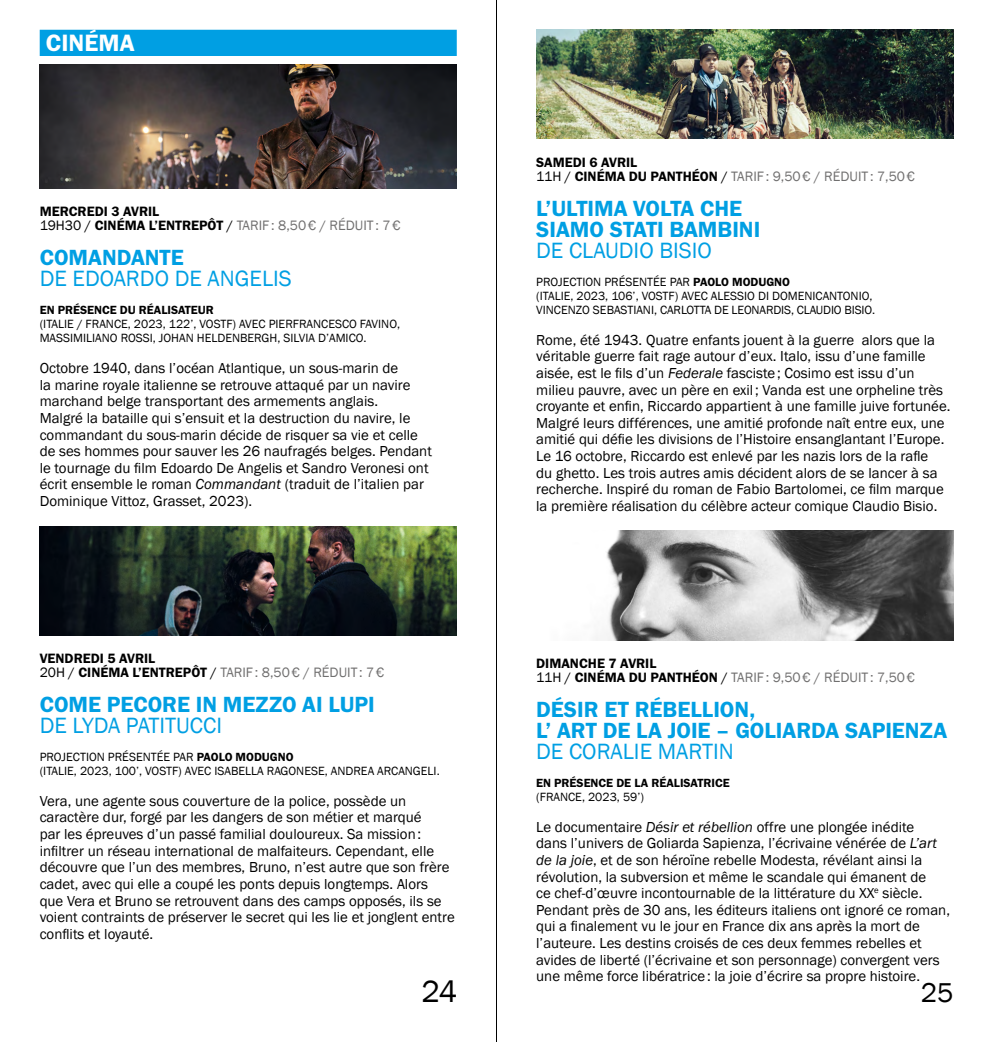
<style>
.page{position:relative;width:993px;height:1042px;background:#fff}
.page>*{position:absolute;margin:0;border:0;box-sizing:border-box;transform-origin:0 0}
.t1{font:31.5px "Franklin Gothic";color:#000}
.t2{font:28px "Franklin Gothic";color:#000}
.t3{font:24.5px "Franklin Gothic URW Dem";color:#fff}
.t4{font:22.75px/21px "Franklin Gothic URW Dem";color:#009fe3}
.t5{font:22.75px "Franklin Gothic";color:#009fe3}
.t6{font:14.88px/16.6px "Franklin Gothic";color:#000}
.t7{font:14px "Franklin Gothic";color:#706f6f}
.t8{font:14px "Franklin Gothic URW Dem";color:#000}
.t9{font:12.25px/14px "Franklin Gothic";color:#000}
.t10{font:12.25px "Franklin Gothic URW Dem";color:#000}
.s1{color:#000}
.s2{font-family:"Franklin Gothic URW Dem";color:#000}
.s3{font-style:italic}
.s4{font-family:"Franklin Gothic URW Dem"}
</style>
<div class="page">
<div style="left:40px;top:30px;width:416px;height:26px;background:#009fe3"></div>
<img style="left:40px;top:64px;width:416px;height:124px">
<img style="left:40px;top:526px;width:416px;height:109px">
<img style="left:536px;top:30px;width:416px;height:109px">
<img style="left:596px;top:531px;width:356px;height:109px">
<hr style="left:496px;top:0;width:1px;height:1042px;background:#000">
<h3 class="t3" style="left:46px;top:28px;width:90px">CINÉMA</h3>
<p class="t8" style="left:40px;top:203px;width:121px">MERCREDI 3 AVRIL</p>
<p class="t7" style="left:40px;top:217px;width:362px"><span class="s1">19H30 /</span> <span class="s2">CINÉMA L’ENTREPÔT</span> <span class="s1">/</span> TARIF: 8,50€ / RÉDUIT : 7€</p>
<h3 class="t4" style="left:40px;top:247px;width:145px">COMANDANTE</h3>
<h3 class="t5" style="left:40px;top:265px;width:253px">DE EDOARDO DE ANGELIS</h3>
<p class="t10" style="left:40px;top:303px;width:176px">EN PRÉSENCE DU RÉALISATEUR</p>
<p class="t9" style="left:40px;top:318px;width:362px">(ITALIE / FRANCE, 2023, 122’, VOSTF) AVEC PIERFRANCESCO FAVINO,<br>MASSIMILIANO ROSSI, JOHAN HELDENBERGH, SILVIA D’AMICO.</p>
<p class="t6" style="left:40px;top:360px;width:393px">Octobre 1940, dans l’océan Atlantique, un sous-marin de<br>la marine royale italienne se retrouve attaqué par un navire marchand belge transportant des armements anglais.<br>Malgré la bataille qui s’ensuit et la destruction du navire, le commandant du sous-marin décide de risquer sa vie et celle de ses hommes pour sauver les 26 naufragés belges. Pendant le tournage du film Edoardo De Angelis et Sandro Veronesi ont écrit ensemble le roman <span class="s3">Commandant</span> (traduit de l’italien par Dominique Vittoz, Grasset, 2023).</p>
<p class="t8" style="left:536px;top:154px;width:102px">SAMEDI 6 AVRIL</p>
<p class="t7" style="left:536px;top:168px;width:380px"><span class="s1">11H /</span> <span class="s2">CINÉMA DU PANTHÉON</span> <span class="s1">/</span> TARIF: 9,50€ / RÉDUIT : 7,50€</p>
<h3 class="t4" style="left:536px;top:197px;width:225px">L’ULTIMA VOLTA CHE<br>SIAMO STATI BAMBINI</h3>
<h3 class="t5" style="left:536px;top:236px;width:177px">DE CLAUDIO BISIO</h3>
<p class="t9" style="left:536px;top:275px;width:340px">PROJECTION PRÉSENTÉE PAR <span class="s4">PAOLO MODUGNO<br></span>(ITALIE, 2023, 106’, VOSTF) AVEC ALESSIO DI DOMENICANTONIO,<br>VINCENZO SEBASTIANI, CARLOTTA DE LEONARDIS, CLAUDIO BISIO.</p>
<p class="t6" style="left:536px;top:332px;width:415px">Rome, été 1943. Quatre enfants jouent à la guerre alors que la véritable guerre fait rage autour d’eux. Italo, issu d’une famille aisée, est le fils d’un <span class="s3">Federale</span> fasciste; Cosimo est issu d’un milieu pauvre, avec un père en exil; Vanda est une orpheline très croyante et enfin, Riccardo appartient à une famille juive fortunée.<br>Malgré leurs différences, une amitié profonde naît entre eux, une amitié qui défie les divisions de l’Histoire ensanglantant l’Europe.<br>Le 16 octobre, Riccardo est enlevé par les nazis lors de la rafle<br>du ghetto. Les trois autres amis décident alors de se lancer à sa recherche. Inspiré du roman de Fabio Bartolomei, ce film marque la première réalisation du célèbre acteur comique Claudio Bisio.</p>
<p class="t8" style="left:40px;top:650px;width:117px">VENDREDI 5 AVRIL</p>
<p class="t7" style="left:40px;top:664px;width:346px"><span class="s1">20H /</span> <span class="s2">CINÉMA L’ENTREPÔT</span> <span class="s1">/</span> TARIF: 8,50€ / RÉDUIT : 7€</p>
<h3 class="t4" style="left:40px;top:694px;width:336px">COME PECORE IN MEZZO AI LUPI</h3>
<h3 class="t5" style="left:40px;top:711px;width:184px">DE LYDA PATITUCCI</h3>
<p class="t9" style="left:40px;top:750px;width:401px">PROJECTION PRÉSENTÉE PAR <span class="s4">PAOLO MODUGNO<br></span>(ITALIE, 2023, 100’, VOSTF) AVEC ISABELLA RAGONESE, ANDREA ARCANGELI.</p>
<p class="t6" style="left:40px;top:793px;width:416px">Vera, une agente sous couverture de la police, possède un caractère dur, forgé par les dangers de son métier et marqué<br>par les épreuves d’un passé familial douloureux. Sa mission: infiltrer un réseau international de malfaiteurs. Cependant, elle découvre que l’un des membres, Bruno, n’est autre que son frère cadet, avec qui elle a coupé les ponts depuis longtemps. Alors que Vera et Bruno se retrouvent dans des camps opposés, ils se voient contraints de préserver le secret qui les lie et jonglent entre conflits et loyauté.</p>
<p class="t8" style="left:536px;top:655px;width:122px">DIMANCHE 7 AVRIL</p>
<p class="t7" style="left:536px;top:669px;width:380px"><span class="s1">11H /</span> <span class="s2">CINÉMA DU PANTHÉON</span> <span class="s1">/</span> TARIF: 9,50€ / RÉDUIT : 7,50€</p>
<h3 class="t4" style="left:536px;top:698px;width:412px">DÉSIR ET RÉBELLION,<br>L’ ART DE LA JOIE – GOLIARDA SAPIENZA</h3>
<h3 class="t5" style="left:536px;top:737px;width:199px">DE CORALIE MARTIN</h3>
<p class="t10" style="left:536px;top:775px;width:195px">EN PRÉSENCE DE LA RÉALISATRICE</p>
<p class="t9" style="left:536px;top:790px;width:109px">(FRANCE, 2023, 59’)</p>
<p class="t6" style="left:536px;top:819px;width:415px">Le documentaire <span class="s3">Désir et rébellion</span> offre une plongée inédite<br>dans l’univers de Goliarda Sapienza, l’écrivaine vénérée de <span class="s3">L’art de la joie</span>, et de son héroïne rebelle Modesta, révélant ainsi la révolution, la subversion et même le scandale qui émanent de<br>ce chef-d’œuvre incontournable de la littérature du XX<sup>e</sup> siècle.<br>Pendant près de 30 ans, les éditeurs italiens ont ignoré ce roman, qui a finalement vu le jour en France dix ans après la mort de l’auteure. Les destins croisés de ces deux femmes rebelles et avides de liberté (l’écrivaine et son personnage) convergent vers une même force libératrice: la joie d’écrire sa propre histoire.</p>
<h1 class="t1" style="left:421px;top:972px;width:37px">24</h1>
<h2 class="t2" style="left:920px;top:975px;width:34px">25</h2>
</div>
